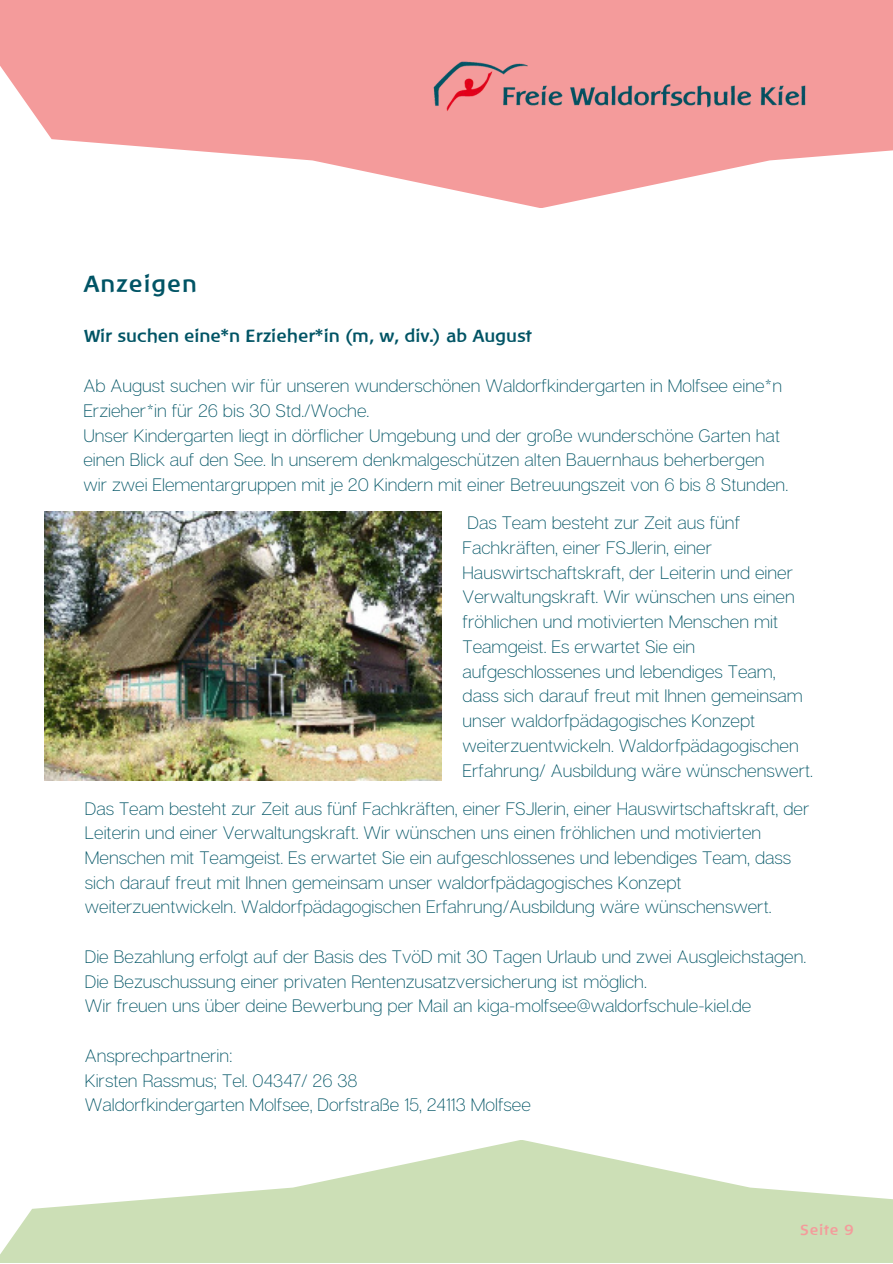
<style>
.page{position:relative;width:893px;height:1264px;background:#fff}
.page>*{position:absolute;margin:0;border:0;box-sizing:border-box;transform-origin:0 0}
.t1{font:700 24px "Baar Philos";letter-spacing:.05em;color:#005465}
.t2{font:200 18px/24.8px "Articulat CF";color:#005465}
.t3{font:700 18px "Baar Philos";color:#005465}
.t4{font:700 15px "Baar Philos";letter-spacing:.05em;color:#f49b9b}
</style>
<div class="page">
<svg style="left:0;top:0;width:892px;height:208px;fill:#f49b9b"></svg>
<img style="left:419px;top:50px;width:400px;height:78px">
<svg style="left:0;top:1140px;width:892px;height:122px;fill:#ccdfb6"></svg>
<img style="left:45px;top:512px;width:397px;height:268px">
<p class="t1" style="left:83px;top:270px;width:115px">Anzeigen</p>
<p class="t3" style="left:83px;top:325px;width:450px">Wir suchen eine*n Erzieher*in (m, w, div.) ab August</p>
<p class="t2" style="left:83px;top:373px;width:700px">Ab August suchen wir für unseren wunderschönen Waldorfkindergarten in Molfsee eine*n<br>Erzieher*in für 26 bis 30 Std./Woche.</p>
<p class="t2" style="left:83px;top:422px;width:698px">Unser Kindergarten liegt in dörflicher Umgebung und der große wunderschöne Garten hat</p>
<p class="t2" style="left:83px;top:447px;width:682px">einen Blick auf den See. In unserem denkmalgeschützen alten Bauernhaus beherbergen</p>
<p class="t2" style="left:83px;top:472px;width:706px">wir zwei Elementargruppen mit je 20 Kindern mit einer Betreuungszeit von 6 bis 8 Stunden.</p>
<p class="t2" style="left:462px;top:510px;width:352px">Das Team besteht zur Zeit aus fünf Fachkräften, einer FSJlerin, einer Hauswirtschaftskraft, der Leiterin und einer Verwaltungskraft. Wir wünschen uns einen fröhlichen und motivierten Menschen mit Teamgeist. Es erwartet Sie ein aufgeschlossenes und lebendiges Team, dass sich darauf freut mit Ihnen gemeinsam unser waldorfpädagogisches Konzept weiterzuentwickeln. Waldorfpädagogischen Erfahrung/ Ausbildung wäre wünschenswert.</p>
<p class="t2" style="left:85px;top:795px;width:726px">Das Team besteht zur Zeit aus fünf Fachkräften, einer FSJlerin, einer Hauswirtschaftskraft, der Leiterin und einer Verwaltungskraft. Wir wünschen uns einen fröhlichen und motivierten Menschen mit Teamgeist. Es erwartet Sie ein aufgeschlossenes und lebendiges Team, dass sich darauf freut mit Ihnen gemeinsam unser waldorfpädagogisches Konzept weiterzuentwickeln. Waldorfpädagogischen Erfahrung/Ausbildung wäre wünschenswert.</p>
<p class="t2" style="left:85px;top:943px;width:723px">Die Bezahlung erfolgt auf der Basis des TvöD mit 30 Tagen Urlaub und zwei Ausgleichstagen.<br>Die Bezuschussung einer privaten Rentenzusatzversicherung ist möglich.</p>
<p class="t2" style="left:85px;top:993px;width:668px">Wir freuen uns über deine Bewerbung per Mail an kiga-molfsee@waldorfschule-kiel.de</p>
<p class="t2" style="left:85px;top:1042px;width:149px">Ansprechpartnerin:</p>
<p class="t2" style="left:85px;top:1067px;width:274px">Kirsten Rassmus; Tel. 04347/ 26 38</p>
<p class="t2" style="left:85px;top:1092px;width:447px">Waldorfkindergarten Molfsee, Dorfstraße 15, 24113 Molfsee</p>
<p class="t4" style="left:800px;top:1221px;width:55px">Seite 9</p>
</div>
